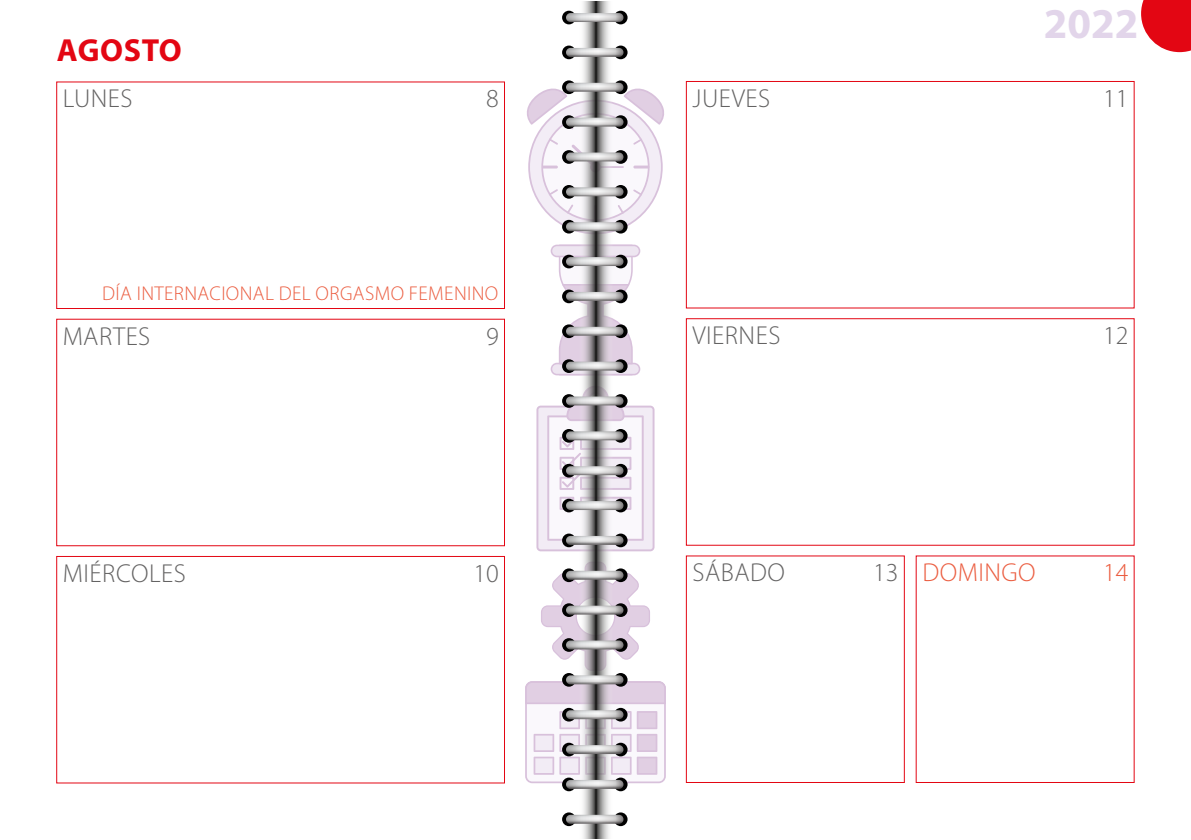
<style>
.page{position:relative;width:1191px;height:840px;background:#fff}
.page>*{position:absolute;margin:0;border:0;box-sizing:border-box;transform-origin:0 0}
.t1{font:700 42.6px "Myriad Pro";color:#e2d5ea}
.t2{font:700 32px "Myriad Pro";letter-spacing:.02em;color:#e30613}
.t3{font:300 26px "Myriad Pro";letter-spacing:.02em;color:#646363}
.t4{font:300 26px "Myriad Pro";letter-spacing:.02em;color:#eb5d40}
.t5{font:300 20px "Myriad Pro";letter-spacing:.02em;color:#eb5d40}
.s1{color:#646363}
</style>
<div class="page">
<svg style="left:527px;top:86px;width:137px;height:148px"></svg>
<svg style="left:550px;top:244px;width:90px;height:131px"></svg>
<svg style="left:536px;top:394px;width:118px;height:157px"></svg>
<svg style="left:541px;top:569px;width:109px;height:91px"></svg>
<svg style="left:525px;top:680px;width:141px;height:102px"></svg>
<svg style="left:578px;top:1px;width:34px;height:837px"></svg>
<div style="left:614px;top:11px;width:13px;height:13px;background:#000;border-radius:50%"></div>
<div style="left:562px;top:11px;width:14px;height:13px;background:#000;border-radius:50%"></div>
<img style="left:566px;top:13px;width:57px;height:9px">
<div style="left:614px;top:46px;width:13px;height:13px;background:#000;border-radius:50%"></div>
<div style="left:562px;top:46px;width:14px;height:13px;background:#000;border-radius:50%"></div>
<img style="left:566px;top:48px;width:57px;height:9px">
<svg style="left:614px;top:80px;width:13px;height:14px"></svg>
<svg style="left:562px;top:80px;width:14px;height:14px"></svg>
<img style="left:566px;top:83px;width:57px;height:9px">
<svg style="left:614px;top:115px;width:13px;height:14px"></svg>
<svg style="left:562px;top:115px;width:14px;height:14px"></svg>
<img style="left:566px;top:118px;width:57px;height:8px">
<svg style="left:614px;top:150px;width:13px;height:14px"></svg>
<svg style="left:562px;top:150px;width:14px;height:14px"></svg>
<img style="left:566px;top:152px;width:57px;height:9px">
<svg style="left:614px;top:185px;width:13px;height:13px"></svg>
<svg style="left:562px;top:185px;width:14px;height:13px"></svg>
<img style="left:566px;top:187px;width:57px;height:9px">
<svg style="left:614px;top:220px;width:13px;height:13px"></svg>
<div style="left:562px;top:220px;width:14px;height:13px;background:#000;border-radius:50%"></div>
<img style="left:566px;top:222px;width:57px;height:9px">
<svg style="left:614px;top:254px;width:13px;height:14px"></svg>
<div style="left:562px;top:254px;width:14px;height:14px;background:#000;border-radius:50%"></div>
<img style="left:566px;top:257px;width:57px;height:9px">
<svg style="left:614px;top:289px;width:13px;height:14px"></svg>
<div style="left:562px;top:289px;width:14px;height:14px;background:#000;border-radius:50%"></div>
<img style="left:566px;top:292px;width:57px;height:9px">
<svg style="left:614px;top:324px;width:13px;height:14px"></svg>
<svg style="left:562px;top:324px;width:14px;height:14px"></svg>
<img style="left:566px;top:326px;width:57px;height:9px">
<svg style="left:614px;top:359px;width:13px;height:14px"></svg>
<svg style="left:562px;top:359px;width:14px;height:14px"></svg>
<img style="left:566px;top:361px;width:57px;height:9px">
<svg style="left:614px;top:394px;width:13px;height:13px"></svg>
<svg style="left:562px;top:394px;width:14px;height:13px"></svg>
<img style="left:566px;top:396px;width:57px;height:9px">
<svg style="left:614px;top:429px;width:13px;height:13px"></svg>
<svg style="left:562px;top:429px;width:14px;height:13px"></svg>
<img style="left:566px;top:431px;width:57px;height:9px">
<svg style="left:614px;top:463px;width:13px;height:14px"></svg>
<svg style="left:562px;top:463px;width:14px;height:14px"></svg>
<img style="left:566px;top:466px;width:57px;height:9px">
<svg style="left:614px;top:498px;width:13px;height:14px"></svg>
<svg style="left:562px;top:498px;width:14px;height:14px"></svg>
<img style="left:566px;top:501px;width:57px;height:8px">
<svg style="left:614px;top:533px;width:13px;height:14px"></svg>
<svg style="left:562px;top:533px;width:14px;height:14px"></svg>
<img style="left:566px;top:535px;width:57px;height:9px">
<svg style="left:614px;top:568px;width:13px;height:13px"></svg>
<svg style="left:562px;top:568px;width:14px;height:13px"></svg>
<img style="left:566px;top:570px;width:57px;height:9px">
<svg style="left:614px;top:603px;width:13px;height:13px"></svg>
<svg style="left:562px;top:603px;width:14px;height:13px"></svg>
<img style="left:566px;top:605px;width:57px;height:9px">
<svg style="left:614px;top:637px;width:13px;height:14px"></svg>
<svg style="left:562px;top:637px;width:14px;height:14px"></svg>
<img style="left:566px;top:640px;width:57px;height:9px">
<svg style="left:614px;top:672px;width:13px;height:14px"></svg>
<svg style="left:562px;top:672px;width:14px;height:14px"></svg>
<img style="left:566px;top:675px;width:57px;height:9px">
<svg style="left:614px;top:707px;width:13px;height:14px"></svg>
<svg style="left:562px;top:707px;width:14px;height:14px"></svg>
<img style="left:566px;top:709px;width:57px;height:9px">
<svg style="left:614px;top:742px;width:13px;height:14px"></svg>
<svg style="left:562px;top:742px;width:14px;height:14px"></svg>
<img style="left:566px;top:744px;width:57px;height:9px">
<svg style="left:614px;top:777px;width:13px;height:13px"></svg>
<svg style="left:562px;top:777px;width:14px;height:13px"></svg>
<img style="left:566px;top:779px;width:57px;height:9px">
<svg style="left:614px;top:812px;width:13px;height:13px"></svg>
<svg style="left:562px;top:812px;width:14px;height:13px"></svg>
<img style="left:566px;top:814px;width:57px;height:9px">
<div style="left:686px;top:81px;width:448px;height:227px;border:1px solid #e30613"></div>
<div style="left:686px;top:318px;width:448px;height:227px;border:1px solid #e30613"></div>
<svg style="left:1141px;top:0;width:50px;height:52px;background:#e62631"></svg>
<div style="left:56px;top:82px;width:449px;height:226px;border:1px solid #e30613"></div>
<div style="left:56px;top:319px;width:449px;height:226px;border:1px solid #e30613"></div>
<div style="left:56px;top:556px;width:449px;height:226px;border:1px solid #e30613"></div>
<p class="t2" style="left:57px;top:29px;width:126px">AGOSTO</p>
<p class="t3" style="left:63px;top:83px;width:71px">LUNES</p>
<p class="t3" style="left:486px;top:83px;width:14px">8</p>
<p class="t5" style="left:102px;top:281px;width:397px">DÍA INTERNACIONAL DEL ORGASMO FEMENINO</p>
<p class="t3" style="left:63px;top:320px;width:89px">MARTES</p>
<p class="t3" style="left:486px;top:320px;width:14px">9</p>
<p class="t3" style="left:63px;top:557px;width:125px">MIÉRCOLES</p>
<p class="t3" style="left:473px;top:557px;width:27px">10</p>
<h1 class="t1" style="left:1043px;top:-4px;width:96px">2022</h1>
<p class="t3" style="left:692px;top:82px;width:79px">JUEVES</p>
<p class="t3" style="left:1103px;top:82px;width:27px">11</p>
<p class="t3" style="left:692px;top:319px;width:89px">VIERNES</p>
<p class="t3" style="left:1103px;top:319px;width:27px">12</p>
<p class="t3" style="left:692px;top:556px;width:94px">SÁBADO</p>
<p class="t4" style="left:873px;top:556px;width:164px"><span class="s1">13</span> DOMINGO</p>
<p class="t4" style="left:1103px;top:556px;width:27px">14</p>
</div>
